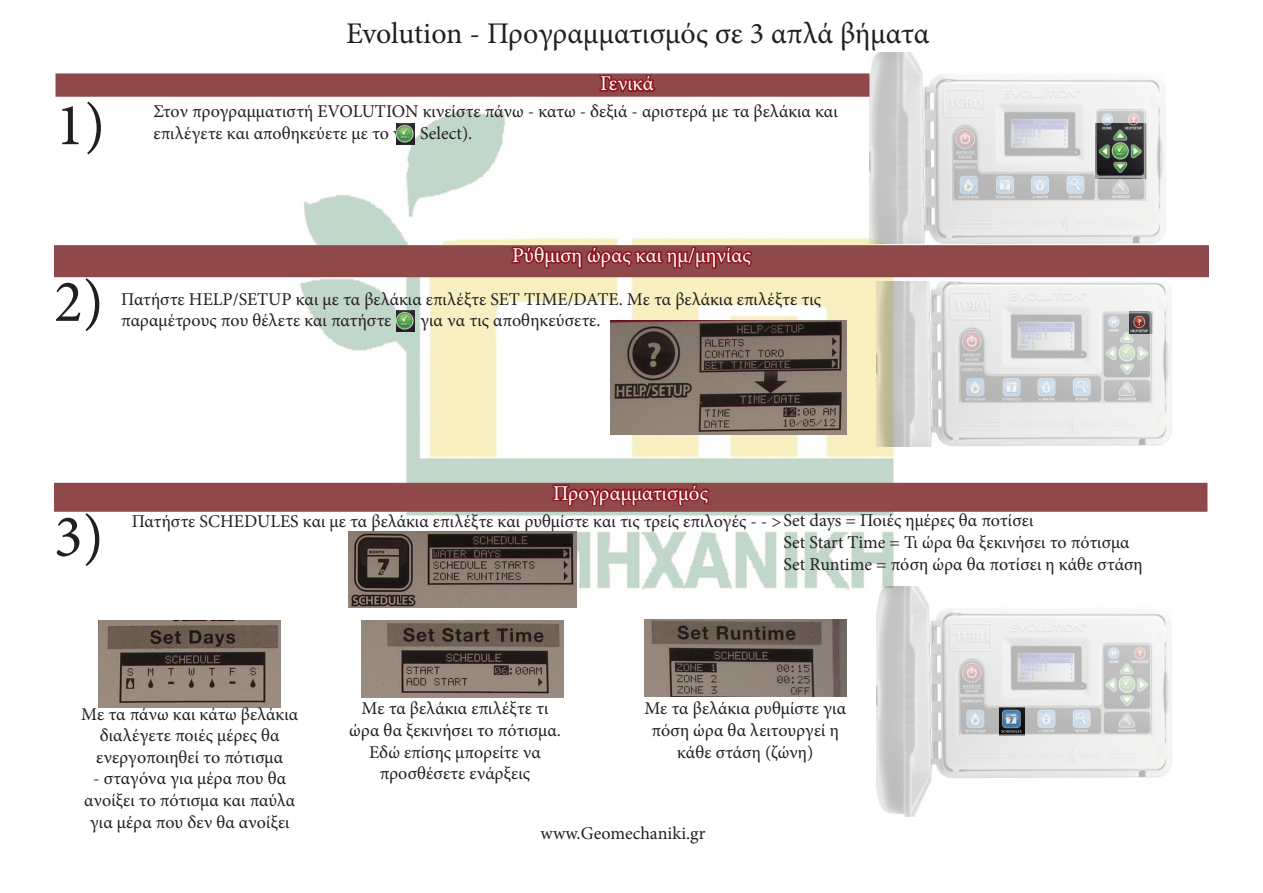
<style>
.page{position:relative;width:1263px;height:893px;background:#fff}
.page>*{position:absolute;margin:0;border:0;box-sizing:border-box;transform-origin:0 0}
.t1{font:60px "Minion Pro";color:#231f20}
.t2{font:30px "Minion Pro";letter-spacing:-.005em;color:#231f20}
.t3{font:21px "Minion Pro";color:#fff}
.t4{font:18px/21.6px "Minion Pro";color:#231f20;text-align:center}
</style>
<div class="page">
<img style="left:193px;top:52px;width:860px;height:625px">
<div style="left:55px;top:246px;width:1153px;height:30px;background:#8f494b"></div>
<svg style="left:510px;top:202px;width:244px;height:67px"></svg>
<div style="left:54px;top:245px;width:1155px;height:32px;border:2px solid #8f494b"></div>
<div style="left:55px;top:484px;width:1152px;height:27px;background:#8f494b"></div>
<svg style="left:551px;top:440px;width:160px;height:67px"></svg>
<div style="left:54px;top:483px;width:1153px;height:29px;border:2px solid #8f494b"></div>
<div style="left:56px;top:74px;width:813px;height:22px;background:#8f494b"></div>
<svg style="left:598px;top:52px;width:60px;height:49px"></svg>
<div style="left:56px;top:73px;width:814px;height:24px;border:2px solid #8f494b"></div>
<img style="left:870px;top:53px;width:296px;height:190px">
<img style="left:1095px;top:124px;width:51px;height:54px">
<img style="left:876px;top:282px;width:296px;height:164px">
<img style="left:1129px;top:311px;width:23px;height:23px">
<img style="left:876px;top:586px;width:296px;height:230px">
<img style="left:999px;top:708px;width:25px;height:27px">
<img style="left:396px;top:310px;width:19px;height:21px">
<img style="left:396px;top:123px;width:19px;height:21px">
<img style="left:610px;top:321px;width:236px;height:114px">
<img style="left:349px;top:531px;width:227px;height:77px">
<img style="left:99px;top:620px;width:182px;height:87px">
<img style="left:362px;top:620px;width:201px;height:77px">
<img style="left:644px;top:620px;width:202px;height:77px">
<p class="t2" style="left:346px;top:14px;width:585px">Evolution - Προγραμματισμός σε 3 απλά βήματα</p>
<p class="t1" style="left:56px;top:85px;width:51px">1)</p>
<p class="t3" style="left:600px;top:69px;width:55px">Γενικά</p>
<p class="t4" style="left:153px;top:101px;width:686px;text-align:left">Στον προγραμματιστή EVOLUTION κινείστε πάνω - κατω - δεξιά - αριστερά με τα βελάκια και επιλέγετε και αποθηκεύετε με το ν ( Select).</p>
<p class="t1" style="left:54px;top:261px;width:51px">2)</p>
<p class="t3" style="left:512px;top:241px;width:240px">Ρύθμιση ώρας και ημ/μηνίας</p>
<p class="t4" style="left:121px;top:288px;width:701px;text-align:left">Πατήστε HELP/SETUP και με τα βελάκια επιλέξτε SET TIME/DATE. Με τα βελάκια επιλέξτε τις παραμέτρους που θέλετε και πατήστε</p>
<p class="t4" style="left:420px;top:310px;width:182px">για να τις αποθηκεύσετε.</p>
<p class="t1" style="left:54px;top:496px;width:51px">3)</p>
<p class="t3" style="left:553px;top:479px;width:156px">Προγραμματισμός</p>
<p class="t4" style="left:132px;top:510px;width:903px">Πατήστε SCHEDULES και με τα βελάκια επιλέξτε και ρυθμίστε και τις τρείς επιλογές - - &gt;Set days = Ποιές ημέρες θα ποτίσει</p>
<p class="t4" style="left:783px;top:531px;width:348px">Set Start Time = Τι ώρα θα ξεκινήσει το πότισμα</p>
<p class="t4" style="left:783px;top:553px;width:361px">Set Runtime = πόση ώρα θα ποτίσει η κάθε στάση</p>
<p class="t4" style="left:81px;top:703px;width:218px">Με τα πάνω και κάτω βελάκια διαλέγετε ποιές μέρες θα ενεργοποιηθεί το πότισμα</p>
<p class="t4" style="left:84px;top:768px;width:213px">- σταγόνα για μέρα που θα ανοίξει το πότισμα και παύλα για μέρα που δεν θα ανοίξει</p>
<p class="t4" style="left:349px;top:698px;width:213px">Με τα βελάκια επιλέξτε τι ώρα θα ξεκινήσει το πότισμα.<br>Εδώ επίσης μπορείτε να προσθέσετε ενάρξεις</p>
<p class="t4" style="left:644px;top:698px;width:203px">Με τα βελάκια ρυθμίστε για πόση ώρα θα λειτουργεί η κάθε στάση (ζώνη)</p>
<p class="t4" style="left:540px;top:822px;width:166px">www.Geomechaniki.gr</p>
</div>
